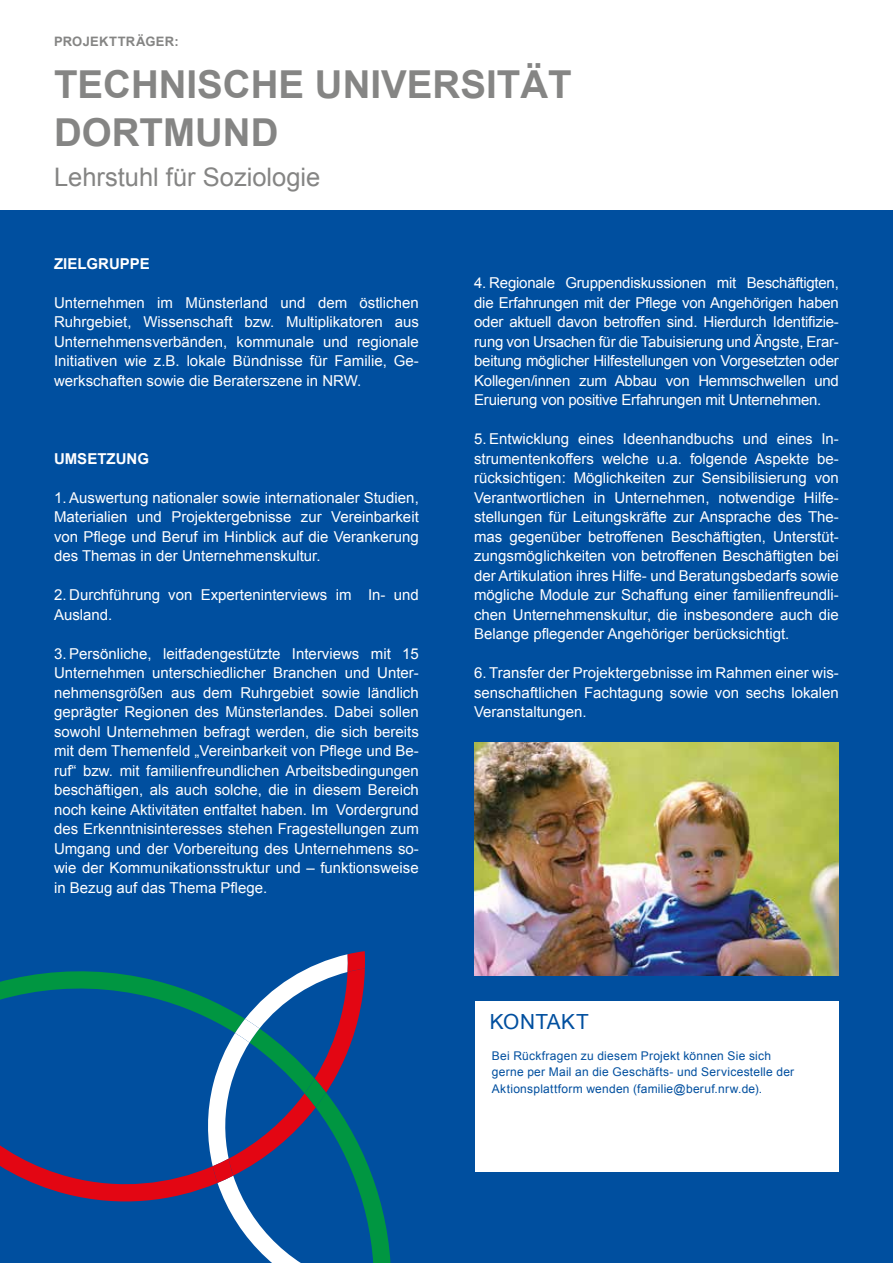
<style>
.page{position:relative;width:893px;height:1263px;background:#fff}
.page>*{position:absolute;margin:0;border:0;box-sizing:border-box;transform-origin:0 0}
.t1{font:700 38.55px/48px "Arial";color:#858584}
.t2{font:25.5px "Arial";color:#858584}
.t3{font:20.85px "Arial";letter-spacing:.02em;color:#004f9f}
.t4{font:15px/19.5px "Arial";color:#fff;text-align:justify}
.t5{font:700 15px "Arial";color:#fff}
.t6{font:700 13.05px "Arial";letter-spacing:.025em;color:#858584}
.t7{font:12px/16.5px "Arial";letter-spacing:.02em;color:#004f9f}
</style>
<div class="page">
<div style="left:0;top:210px;width:893px;height:1053px;background:#004f9f"></div>
<div style="left:475px;top:1001px;width:364px;height:171px;background:#fff"></div>
<svg style="left:0;top:951px;width:391px;height:312px"></svg>
<img style="left:474px;top:742px;width:365px;height:234px">
<p class="t6" style="left:54px;top:33px;width:126px">PROJEKTTRÄGER:</p>
<h1 class="t1" style="left:54px;top:62px;width:519px">TECHNISCHE UNIVERSITÄT<br>DORTMUND</h1>
<h2 class="t2" style="left:54px;top:161px;width:268px">Lehrstuhl für Soziologie</h2>
<p class="t5" style="left:54px;top:253px;width:97px">ZIELGRUPPE</p>
<p class="t4" style="left:54px;top:293px;width:366px">Unternehmen im Münsterland und dem östlichen Ruhrgebiet, Wissenschaft bzw. Multiplikatoren aus Unternehmensverbänden, kommunale und regionale Initiativen wie z.B. lokale Bündnisse für Familie, Ge&shy;werkschaften sowie die Beraterszene in NRW.</p>
<p class="t5" style="left:54px;top:448px;width:96px">UMSETZUNG</p>
<p class="t4" style="left:54px;top:488px;width:366px">1. Auswertung nationaler sowie internationaler Studien, Materialien und Projektergebnisse zur Vereinbarkeit von Pflege und Beruf im Hinblick auf die Verankerung des Themas in der Unternehmenskultur.</p>
<p class="t4" style="left:54px;top:585px;width:366px">2. Durchführung von Experteninterviews im In- und<br>Ausland.</p>
<p class="t4" style="left:54px;top:644px;width:366px">3. Persönliche, leitfadengestützte Interviews mit 15<br>Unternehmen unterschiedlicher Branchen und Unter&shy;nehmensgrößen aus dem Ruhrgebiet sowie ländlich geprägter Regionen des Münsterlandes. Dabei sollen sowohl Unternehmen befragt werden, die sich bereits mit dem Themenfeld „Vereinbarkeit von Pflege und Be&shy;ruf“ bzw. mit familienfreundlichen Arbeitsbedingungen beschäftigen, als auch solche, die in diesem Bereich noch keine Aktivitäten entfaltet haben. Im Vordergrund des Erkenntnisinteresses stehen Fragestellungen zum Umgang und der Vorbereitung des Unternehmens so&shy;wie der Kommunikationsstruktur und – funktionsweise in Bezug auf das Thema Pflege.</p>
<p class="t4" style="left:474px;top:273px;width:366px">4. Regionale Gruppendiskussionen mit Beschäftigten, die Erfahrungen mit der Pflege von Angehörigen haben oder aktuell davon betroffen sind. Hierdurch Identifizie&shy;rung von Ursachen für die Tabuisierung und Ängste, Erar&shy;beitung möglicher Hilfestellungen von Vorgesetzten oder Kollegen/innen zum Abbau von Hemmschwellen und Eruierung von positive Erfahrungen mit Unternehmen.</p>
<p class="t4" style="left:474px;top:429px;width:366px">5. Entwicklung eines Ideenhandbuchs und eines In&shy;strumentenkoffers welche u.a. folgende Aspekte be&shy;rücksichtigen: Möglichkeiten zur Sensibilisierung von Verantwortlichen in Unternehmen, notwendige Hilfe&shy;stellungen für Leitungskräfte zur Ansprache des The&shy;mas gegenüber betroffenen Beschäftigten, Unterstüt&shy;zungsmöglichkeiten von betroffenen Beschäftigten bei der Artikulation ihres Hilfe- und Beratungsbedarfs sowie mögliche Module zur Schaffung einer familienfreundli&shy;chen Unternehmenskultur, die insbesondere auch die Belange pflegender Angehöriger berücksichtigt.</p>
<p class="t4" style="left:474px;top:663px;width:366px">6. Transfer der Projektergebnisse im Rahmen einer wis&shy;senschaftlichen Fachtagung sowie von sechs lokalen Veranstaltungen.</p>
<h3 class="t3" style="left:490px;top:1008px;width:100px">KONTAKT</h3>
<p class="t7" style="left:492px;top:1047px;width:304px">Bei Rückfragen zu diesem Projekt können Sie sich gerne per Mail an die Geschäfts- und Servicestelle der<br>Aktionsplattform wenden (familie@beruf.nrw.de).</p>
</div>
